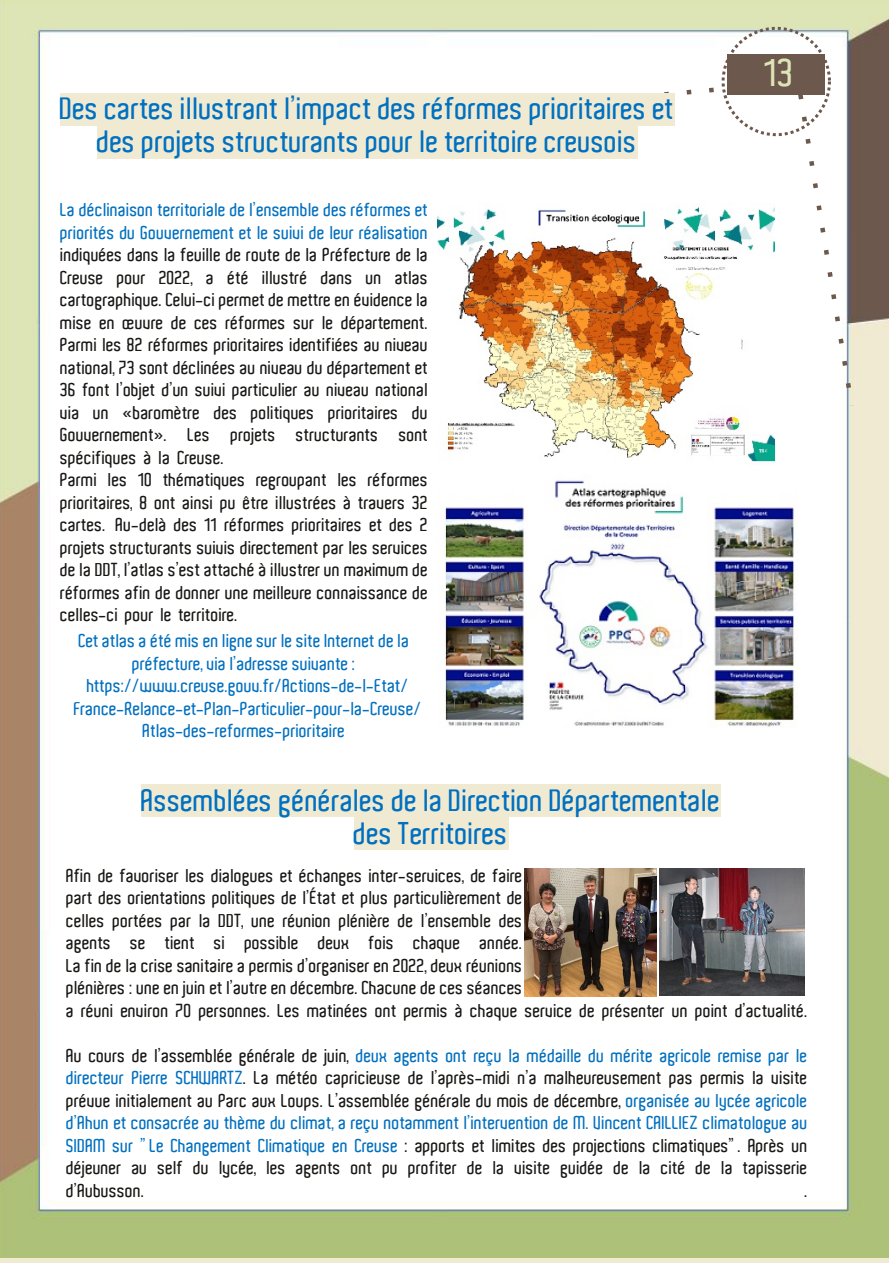
<style>
.page{position:relative;width:893px;height:1263px;background:#fff}
.page>*{position:absolute;margin:0;border:0;box-sizing:border-box;transform-origin:0 0}
.t1{font:600 37.5px "Aldo";color:#dde5b6}
.t2{font:600 30px/33px "Aldo";color:#0070c0;text-align:center}
.t3{font:600 18px/22.5px "Aldo";letter-spacing:.005em;color:#181715}
.t4{font:600 18px/22.5px "Aldo";letter-spacing:.005em;color:#0070c0}
.s1{color:#0070c0}
</style>
<div class="page">
<img style="left:0;top:0;width:888px;height:1257px">
<svg style="left:391px;top:83px;width:351px;height:41px"></svg>
<svg style="left:795px;top:89px;width:62px;height:322px"></svg>
<div style="left:727px;top:54px;width:98px;height:40px;background:#6c584d"></div>
<div style="left:722px;top:27px;width:109px;height:109px;border:3px dashed #6c584d;border-radius:50%"></div>
<div style="left:142px;top:785px;width:579px;height:32px;background:#f0ead2"></div>
<div style="left:354px;top:818px;width:154px;height:32px;background:#f0ead2"></div>
<div style="left:60px;top:93px;width:614px;height:33px;background:#f0ead2"></div>
<div style="left:97px;top:126px;width:540px;height:33px;background:#f0ead2"></div>
<img style="left:437px;top:475px;width:377px;height:266px">
<img style="left:437px;top:204px;width:377px;height:261px">
<img style="left:525px;top:868px;width:132px;height:128px">
<img style="left:660px;top:868px;width:144px;height:128px">
<h2 class="t2" style="left:60px;top:93px;width:616px">Des cartes illustrant l’impact des réformes prioritaires et des projets structurants pour le territoire creusois</h2>
<p class="t4" style="left:61px;top:199px;width:369px">La déclinaison territoriale de l’ensemble des réformes et priorités du Gouvernement et le suivi de leur réalisation</p>
<p class="t3" style="left:61px;top:244px;width:369px">indiquées dans la feuille de route de la Préfecture de la Creuse pour 2022, a été illustré dans un atlas cartographique. Celui-ci permet de mettre en évidence la mise en œuvre de ces réformes sur le département.<br>Parmi les 82 réformes prioritaires identifiées au niveau national, 73 sont déclinées au niveau du département et 36 font l’objet d’un suivi particulier au niveau national via un «baromètre des politiques prioritaires du Gouvernement». Les projets structurants sont spécifiques à la Creuse.<br>Parmi les 10 thématiques regroupant les réformes prioritaires, 8 ont ainsi pu être illustrées à travers 32 cartes. Au-delà des 11 réformes prioritaires et des 2 projets structurants suivis directement par les services de la DDT, l’atlas s’est attaché à illustrer un maximum de réformes afin de donner une meilleure connaissance de celles-ci pour le territoire.</p>
<p class="t4" style="left:74px;top:630px;width:349px;text-align:center">Cet atlas a été mis en ligne sur le site Internet de la préfecture, via l’adresse suivante : https://www.creuse.gouv.fr/Actions-de-l-Etat/ France-Relance-et-Plan-Particulier-pour-la-Creuse/ Atlas-des-reformes-prioritaire</p>
<h2 class="t2" style="left:142px;top:784px;width:581px">Assemblées générales de la Direction Départementale des Territoires</h2>
<h1 class="t1" style="left:765px;top:54px;width:31px">13</h1>
<p class="t3" style="left:67px;top:865px;width:743px">Afin de favoriser les dialogues et échanges inter-services, de faire<br>part des orientations politiques de l’État et plus particulièrement de<br>celles portées par la DDT, une réunion plénière de l’ensemble des<br>agents se tient si possible deux fois chaque année.<br>La fin de la crise sanitaire a permis d’organiser en 2022, deux réunions<br>plénières : une en juin et l’autre en décembre. Chacune de ces séances<br>a réuni environ 70 personnes. Les matinées ont permis à chaque service de présenter un point d’actualité.</p>
<p class="t3" style="left:67px;top:1045px;width:743px;text-align:justify">Au cours de l’assemblée générale de juin, <span class="s1">deux agents ont reçu la médaille du mérite agricole remise par le directeur Pierre SCHWARTZ</span>. La météo capricieuse de l’après-midi n’a malheureusement pas permis la visite prévue initialement au Parc aux Loups. L’assemblée générale du mois de décembre, <span class="s1">organisée au lycée agricole d’Ahun et consacrée au thème du climat, a reçu notamment l’intervention de M. Vincent CAILLIEZ climatologue au SIDAM sur "Le Changement Climatique en Creuse</span> : apports et limites des projections climatiques". Après un déjeuner au self du lycée, les agents ont pu profiter de la visite guidée de la cité de la tapisserie d’Aubusson.</p>
<p class="t3" style="left:805px;top:1180px;width:5px">.</p>
</div>
